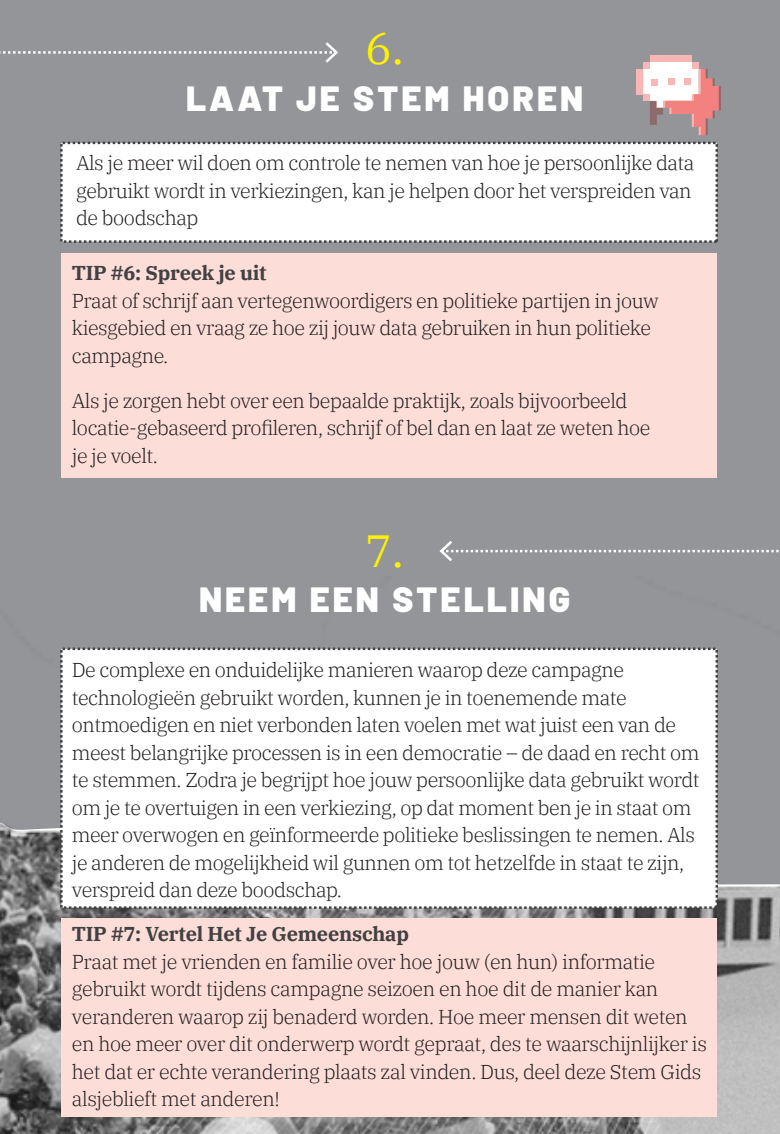
<style>
.page{position:relative;width:780px;height:1134px;background:#939598}
.page>*{position:absolute;margin:0;border:0;box-sizing:border-box;transform-origin:0 0}
.t1{font:45px "IBM Plex Serif";color:#fff200}
.t2{font:900 35px "Barlow";letter-spacing:.09em;color:#fff}
.t3{font:300 20px/27.5px "IBM Plex Serif";letter-spacing:-.025em;color:#231f20}
.t4{font:700 20px "IBM Plex Serif";letter-spacing:-.015em;color:#414042}
</style>
<div class="page">
<div style="left:650px;top:55px;width:41px;height:7px;background:#f9b6b5"></div>
<div style="left:636px;top:69px;width:7px;height:25px;background:#f9b6b5"></div>
<svg style="left:643px;top:62px;width:77px;height:73px"></svg>
<div style="left:60px;top:142px;width:658px;height:101px;background:#fff;border:2px dashed #414042"></div>
<img style="left:0;top:647px;width:780px;height:487px">
<svg style="left:0;top:42px;width:338px;height:21px"></svg>
<div style="left:61px;top:253px;width:655px;height:225px;background:#fdddd7"></div>
<div style="left:60px;top:648px;width:658px;height:261px;background:#fff;border:2px dashed #414042"></div>
<div style="left:61px;top:918px;width:655px;height:198px;background:#fdddd7"></div>
<svg style="left:439px;top:541px;width:340px;height:20px"></svg>
<h1 class="t1" style="left:365px;top:14px;width:40px">6.</h1>
<h2 class="t2" style="left:186px;top:72px;width:398px">LAAT JE STEM HOREN</h2>
<p class="t3" style="left:76px;top:148px;width:619px">Als je meer wil doen om controle te nemen van hoe je persoonlijke data gebruikt wordt in verkiezingen, kan je helpen door het verspreiden van de boodschap</p>
<p class="t4" style="left:72px;top:257px;width:196px">TIP #6: Spreek je uit</p>
<p class="t3" style="left:72px;top:285px;width:588px">Praat of schrijf aan vertegenwoordigers en politieke partijen in jouw kiesgebied en vraag ze hoe zij jouw data gebruiken in hun politieke campagne.</p>
<p class="t3" style="left:72px;top:385px;width:580px">Als je zorgen hebt over een bepaalde praktijk, zoals bijvoorbeeld locatie-gebaseerd profileren, schrijf of bel dan en laat ze weten hoe je je voelt.</p>
<h1 class="t1" style="left:365px;top:516px;width:40px">7.</h1>
<h2 class="t2" style="left:199px;top:573px;width:373px">NEEM EEN STELLING</h2>
<p class="t3" style="left:72px;top:654px;width:629px">De complexe en onduidelijke manieren waarop deze campagne technologieën gebruikt worden, kunnen je in toenemende mate ontmoedigen en niet verbonden laten voelen met wat juist een van de meest belangrijke processen is in een democratie – de daad en recht om te stemmen. Zodra je begrijpt hoe jouw persoonlijke data gebruikt wordt om je te overtuigen in een verkiezing, op dat moment ben je in staat om meer overwogen en geïnformeerde politieke beslissingen te nemen. Als je anderen de mogelijkheid wil gunnen om tot hetzelfde in staat te zijn, verspreid dan deze boodschap.</p>
<p class="t4" style="left:72px;top:918px;width:338px">TIP #7: Vertel Het Je Gemeenschap</p>
<p class="t3" style="left:72px;top:946px;width:636px">Praat met je vrienden en familie over hoe jouw (en hun) informatie gebruikt wordt tijdens campagne seizoen en hoe dit de manier kan veranderen waarop zij benaderd worden. Hoe meer mensen dit weten en hoe meer over dit onderwerp wordt gepraat, des te waarschijnlijker is het dat er echte verandering plaats zal vinden. Dus, deel deze Stem Gids alsjeblieft met anderen!</p>
</div>
